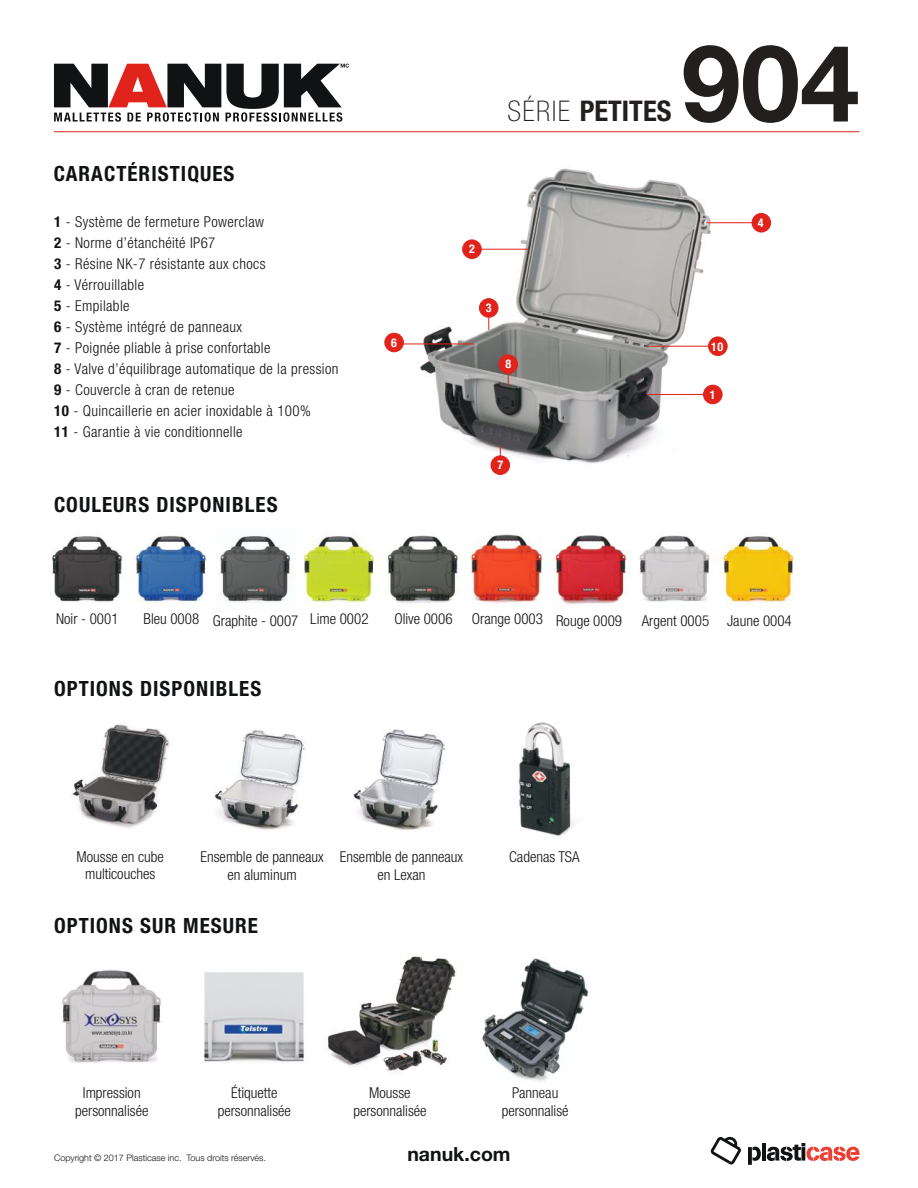
<style>
.page{position:relative;width:918px;height:1188px;background:#fff}
.page>*{position:absolute;margin:0;border:0;box-sizing:border-box;transform-origin:0 0}
.t1{font:700 106.8px "Helvetica Neue";color:#241f1f}
.t2{font:700 condensed 28.5px "Helvetica Neue LT Std";color:#241f1f}
.t3{font:700 condensed 21px "Helvetica Neue LT Std";letter-spacing:.05em;color:#111213}
.t4{font:700 19.5px "Helvetica Neue LT Std";color:#111213}
.t5{font:300 condensed 15px/21px "Helvetica Neue LT Std";letter-spacing:.025em;color:#111213}
.t6{font:300 condensed 15px/17.2px "Helvetica Neue LT Std";color:#111213;text-align:center}
.t7{font:700 condensed 12px "Helvetica Neue LT Std";color:#fff}
.t8{font:300 9px "Helvetica Neue LT Std";color:#111213}
.s1{font-weight:700}
.s2{font-weight:100}
</style>
<div class="page">
<img style="left:62px;top:955px;width:394px;height:117px">
<img style="left:71px;top:722px;width:504px;height:115px">
<img style="left:52px;top:534px;width:743px;height:73px">
<img style="left:412px;top:168px;width:309px;height:305px">
<hr style="left:54px;top:131px;width:806px;height:1px;background:#e0231b">
<svg style="left:748px;top:1147px;width:13px;height:18px"></svg>
<hr style="left:762px;top:1143px;width:4px;height:18px;background:#111213">
<svg style="left:767px;top:1143px;width:93px;height:18px"></svg>
<svg style="left:711px;top:1137px;width:30px;height:28px"></svg>
<hr style="left:647px;top:394px;width:65px;height:1px;background:#e0231b">
<svg style="left:508px;top:374px;width:1px;height:12px"></svg>
<hr style="left:706px;top:222px;width:55px;height:1px;background:#e0231b">
<hr style="left:648px;top:346px;width:70px;height:1px;background:#e0231b">
<hr style="left:472px;top:249px;width:56px;height:1px;background:#e0231b">
<hr style="left:394px;top:344px;width:80px;height:1px;background:#e0231b">
<div style="left:463px;top:240px;width:18px;height:19px;background:#e0231b;border-radius:50%"></div>
<div style="left:462px;top:240px;width:20px;height:19px;border:1px solid #e0231b;border-radius:50%"></div>
<div style="left:385px;top:333px;width:18px;height:19px;background:#e0231b;border-radius:50%"></div>
<div style="left:384px;top:333px;width:20px;height:19px;border:1px solid #e0231b;border-radius:50%"></div>
<div style="left:704px;top:385px;width:18px;height:19px;background:#e0231b;border-radius:50%"></div>
<div style="left:703px;top:385px;width:19px;height:19px;border:1px solid #e0231b;border-radius:50%"></div>
<div style="left:499px;top:355px;width:19px;height:18px;background:#e0231b;border-radius:50%"></div>
<div style="left:499px;top:355px;width:19px;height:19px;border:1px solid #e0231b;border-radius:50%"></div>
<div style="left:491px;top:456px;width:19px;height:18px;background:#e0231b;border-radius:50%"></div>
<div style="left:491px;top:456px;width:19px;height:19px;border:1px solid #e0231b;border-radius:50%"></div>
<div style="left:709px;top:337px;width:18px;height:19px;background:#e0231b;border-radius:50%"></div>
<div style="left:708px;top:337px;width:20px;height:19px;border:1px solid #e0231b;border-radius:50%"></div>
<div style="left:752px;top:213px;width:19px;height:19px;background:#e0231b;border-radius:50%"></div>
<div style="left:752px;top:213px;width:19px;height:19px;border:1px solid #e0231b;border-radius:50%"></div>
<svg style="left:488px;top:318px;width:1px;height:12px"></svg>
<div style="left:479px;top:299px;width:19px;height:18px;background:#e0231b;border-radius:50%"></div>
<div style="left:479px;top:298px;width:19px;height:20px;border:1px solid #e0231b;border-radius:50%"></div>
<svg style="left:54px;top:64px;width:295px;height:58px"></svg>
<img style="left:482px;top:958px;width:107px;height:124px">
<h3 class="t3" style="left:54px;top:161px;width:182px">CARACTÉRISTIQUES</h3>
<p class="t5" style="left:54px;top:211px;width:286px"><span class="s1">1</span> - Système de fermeture Powerclaw<br><span class="s1">2</span> - Norme d’étanchéité IP67<br><span class="s1">3</span> - Résine NK-7 résistante aux chocs<br><span class="s1">4</span> - Vérrouillable<br><span class="s1">5</span> - Empilable<br><span class="s1">6</span> - Système intégré de panneaux<br><span class="s1">7</span> - Poignée pliable à prise confortable<br><span class="s1">8</span> - Valve d’équilibrage automatique de la pression<br><span class="s1">9</span> - Couvercle à cran de retenue<br><span class="s1">10</span> - Quincaillerie en acier inoxidable à 100%<br><span class="s1">11</span> - Garantie à vie conditionnelle</p>
<h3 class="t3" style="left:54px;top:492px;width:225px">COULEURS DISPONIBLES</h3>
<p class="t7" style="left:391px;top:335px;width:7px">6</p>
<h2 class="t2" style="left:507px;top:94px;width:166px"><span class="s2">SÉRIE</span> PETITES</h2>
<h1 class="t1" style="left:681px;top:0;width:180px">904</h1>
<p class="t7" style="left:469px;top:242px;width:7px">2</p>
<p class="t7" style="left:486px;top:300px;width:7px">3</p>
<p class="t7" style="left:505px;top:357px;width:7px">8</p>
<p class="t7" style="left:497px;top:458px;width:7px">7</p>
<p class="t7" style="left:758px;top:215px;width:7px">4</p>
<p class="t7" style="left:711px;top:339px;width:14px">10</p>
<p class="t7" style="left:710px;top:387px;width:7px">1</p>
<p class="t6" style="left:56px;top:610px;width:64px">Noir - 0001</p>
<p class="t6" style="left:144px;top:610px;width:227px">Bleu 0008 Graphite - 0007 Lime 0002</p>
<p class="t6" style="left:394px;top:610px;width:60px">Olive 0006</p>
<p class="t6" style="left:472px;top:610px;width:152px">Orange 0003 Rouge 0009</p>
<p class="t6" style="left:642px;top:612px;width:152px">Argent 0005 Jaune 0004</p>
<h3 class="t3" style="left:54px;top:676px;width:209px">OPTIONS DISPONIBLES</h3>
<p class="t6" style="left:77px;top:848px;width:89px">Mousse en cube multicouches</p>
<p class="t6" style="left:340px;top:848px;width:125px">Ensemble de panneaux</p>
<p class="t6" style="left:509px;top:848px;width:72px">Cadenas TSA</p>
<p class="t6" style="left:200px;top:848px;width:125px">Ensemble de panneaux en aluminum</p>
<p class="t5" style="left:377px;top:864px;width:50px">en Lexan</p>
<h3 class="t3" style="left:54px;top:912px;width:206px">OPTIONS SUR MESURE</h3>
<p class="t6" style="left:218px;top:1084px;width:75px">Étiquette personnalisée</p>
<p class="t6" style="left:75px;top:1084px;width:75px">Impression personnalisée</p>
<p class="t6" style="left:353px;top:1084px;width:75px">Mousse personnalisée</p>
<p class="t6" style="left:502px;top:1084px;width:68px">Panneau personnalisé</p>
<p class="t8" style="left:54px;top:1152px;width:214px">Copyright © 2017 Plasticase inc. Tous droits réservés.</p>
<h3 class="t4" style="left:407px;top:1142px;width:105px">nanuk.com</h3>
</div>
